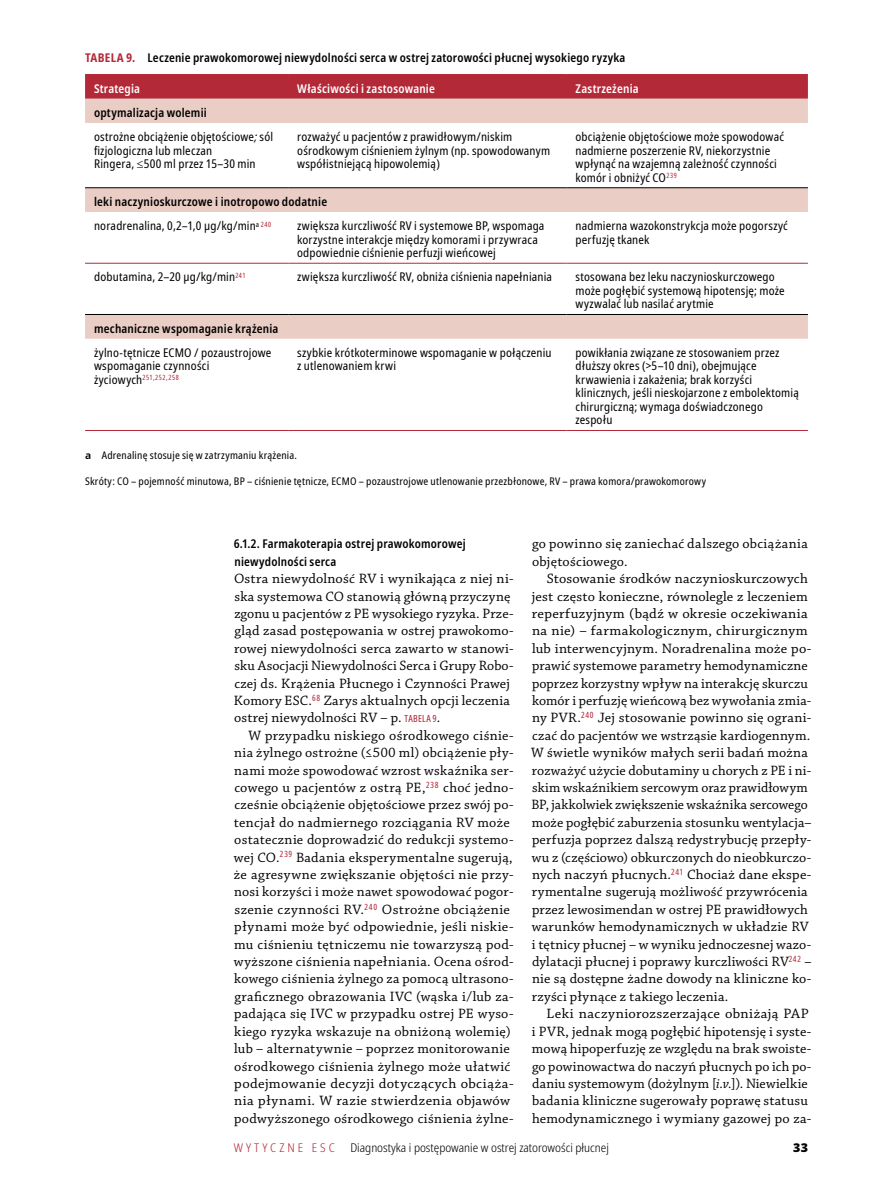
<style>
.page{position:relative;width:872px;height:1191px;background:#fff}
.page>*{position:absolute;margin:0;border:0;box-sizing:border-box;transform-origin:0 0}
.t1{font:14.25px/17.4px "Chaparral Pro MP";letter-spacing:.015em;color:#000}
.t2{font:condensed 12px/13.5px "Noto Sans";letter-spacing:.015em;color:#000}
.t3{font:600 condensed 12px/17.4px "Noto Sans";letter-spacing:.015em;color:#000}
.t4{font:300 condensed 12px "Noto Sans";color:#000;scale:1.04 1}
.t5{font:600 condensed 12px "Noto Sans";letter-spacing:.015em;color:#fff}
.t6{font:300 condensed 12px "Noto Sans";letter-spacing:.24em;color:#b32938;scale:1.04 1}
.t7{font:900 12px "Noto Sans";color:#000;scale:1.04 1}
.t8{font:condensed 10.5px "Noto Sans";letter-spacing:.02em;color:#000}
.t9{font:extra-condensed 9.75px "Noto Sans";color:#b32938}
.t10{font:extra-condensed 7.2px "Noto Sans";letter-spacing:.08em;color:#b32938}
.s1{font-weight:700;color:#b32938}
.s2{font-weight:600}
.s3{font-style:italic}
.s4{font-weight:400}
.s5{font-stretch:condensed;font-size:12px;color:#000}
.s6{font-weight:600;font-stretch:normal}
.s7{font-family:"Noto Sans";font-stretch:extra-condensed;font-size:9.75px;color:#b32938}
.s8{font-family:"Chaparral Pro MP";font-stretch:normal;font-size:14.25px;color:#000}
</style>
<div class="page">
<div style="left:85px;top:75px;width:723px;height:24px;background:#b32938"></div>
<svg style="left:85px;top:99px;width:723px;height:240px"></svg>
<hr style="left:85px;top:263px;width:203px;height:1px;background:#b32938">
<hr style="left:288px;top:263px;width:278px;height:1px;background:#b32938">
<hr style="left:566px;top:263px;width:242px;height:1px;background:#b32938">
<hr style="left:85px;top:74px;width:203px;height:1px;background:#b32938">
<hr style="left:288px;top:74px;width:278px;height:1px;background:#b32938">
<hr style="left:566px;top:74px;width:242px;height:1px;background:#b32938">
<hr style="left:85px;top:430px;width:203px;height:1px;background:#b32938">
<hr style="left:288px;top:430px;width:278px;height:1px;background:#b32938">
<hr style="left:566px;top:430px;width:242px;height:1px;background:#b32938">
<hr style="left:85px;top:187px;width:203px;height:1px;background:#000">
<hr style="left:288px;top:187px;width:278px;height:1px;background:#000">
<hr style="left:566px;top:187px;width:242px;height:1px;background:#000">
<hr style="left:85px;top:314px;width:203px;height:1px;background:#000">
<hr style="left:288px;top:314px;width:278px;height:1px;background:#000">
<hr style="left:566px;top:314px;width:242px;height:1px;background:#000">
<p class="t3" style="left:85px;top:49px;width:542px"><span class="s1">TABELA 9.</span> Leczenie prawokomorowej niewydolności serca w ostrej zatorowości płucnej wysokiego ryzyka</p>
<p class="t5" style="left:94px;top:80px;width:48px">Strategia</p>
<p class="t5" style="left:297px;top:80px;width:139px">Właściwości i zastosowanie</p>
<p class="t5" style="left:575px;top:80px;width:65px">Zastrzeżenia</p>
<p class="t2" style="left:94px;top:101px;width:181px;line-height:24.3px"><span class="s2">optymalizacja wolemii<br></span>ostrożne obciążenie objętościowe<span class="s3">;</span> sól</p>
<p class="t2" style="left:94px;top:144px;width:163px">fizjologiczna lub mleczan<br>Ringera, ≤500 ml przez 15–30 min</p>
<p class="t2" style="left:297px;top:130px;width:254px">rozważyć u pacjentów z prawidłowym/niskim ośrodkowym ciśnieniem żylnym (np. spowodowanym współistniejącą hipowolemią)</p>
<p class="t2" style="left:575px;top:130px;width:210px">obciążenie objętościowe może spowodować nadmierne poszerzenie RV, niekorzystnie wpłynąć na wzajemną zależność czynności komór i obniżyć CO<sup>239</sup></p>
<p class="t3" style="left:94px;top:190px;width:234px;line-height:24.3px">leki naczynioskurczowe i inotropowo dodatnie <span class="s4">noradrenalina, 0,2–1,0 µg/kg/min</span><sup>a</sup> <sup>240</sup></p>
<p class="t2" style="left:297px;top:219px;width:249px">zwiększa kurczliwość RV i systemowe BP, wspomaga korzystne interakcje między komorami i przywraca odpowiednie ciśnienie perfuzji wieńcowej</p>
<p class="t2" style="left:575px;top:219px;width:214px">nadmierna wazokonstrykcja może pogorszyć perfuzję tkanek</p>
<p class="t2" style="left:94px;top:271px;width:153px">dobutamina, 2–20 µg/kg/min<sup>241</sup></p>
<p class="t2" style="left:297px;top:271px;width:256px">zwiększa kurczliwość RV, obniża ciśnienia napełniania</p>
<p class="t2" style="left:575px;top:271px;width:211px">stosowana bez leku naczynioskurczowego może pogłębić systemową hipotensję; może wyzwalać lub nasilać arytmie</p>
<p class="t3" style="left:94px;top:320px;width:186px">mechaniczne wspomaganie krążenia</p>
<p class="t2" style="left:94px;top:346px;width:179px">żylno‑tętnicze ECMO / pozaustrojowe wspomaganie czynności</p>
<p class="t10" style="left:94px;top:373px;width:86px"><span class="s5">życiowych</span>251,252,258</p>
<p class="t2" style="left:297px;top:346px;width:256px">szybkie krótkoterminowe wspomaganie w połączeniu z utlenowaniem krwi</p>
<p class="t2" style="left:575px;top:346px;width:225px">powikłania związane ze stosowaniem przez dłuższy okres (&gt;5–10 dni), obejmujące krwawienia i zakażenia; brak korzyści klinicznych, jeśli nieskojarzone z embolektomią chirurgiczną; wymaga doświadczonego zespołu</p>
<p class="t8" style="left:85px;top:448px;width:213px"><span class="s6">a</span> Adrenalinę stosuje się w zatrzymaniu krążenia.</p>
<p class="t8" style="left:85px;top:473px;width:622px">Skróty: CO – pojemność minutowa, BP – ciśnienie tętnicze, ECMO – pozaustrojowe utlenowanie przezbłonowe, RV – prawa komora/prawokomorowy</p>
<p class="t3" style="left:234px;top:535px;width:233px">6.1.2. Farmakoterapia ostrej prawokomorowej niewydolności serca</p>
<p class="t1" style="left:234px;top:570px;width:281px">Ostra niewydolność RV i wynikająca z niej ni&shy;ska systemowa CO stanowią główną przyczynę zgonu u pacjentów z PE wysokiego ryzyka. Prze&shy;gląd zasad postępowania w ostrej prawokomo&shy;rowej niewydolności serca zawarto w stanowi&shy;sku Asocjacji Niewydolności Serca i Grupy Robo&shy;czej ds. Krążenia Płucnego i Czynności Prawej Komory ESC.<sup>68</sup> Zarys aktualnych opcji leczenia ostrej niewydolności RV – p. <span class="s7">TABELA</span></p>
<p class="t9" style="left:432px;top:712px;width:9px">9<span class="s8">.</span></p>
<p class="t1" style="left:234px;top:727px;width:281px;text-indent:15px">W przypadku niskiego ośrodkowego ciśnie&shy;nia żylnego ostrożne (≤500 ml) obciążenie pły&shy;nami może spowodować wzrost wskaźnika ser&shy;cowego u pacjentów z ostrą PE,<sup>238</sup> choć jedno&shy;cześnie obciążenie objętościowe przez swój po&shy;tencjał do nadmiernego rozciągania RV może ostatecznie doprowadzić do redukcji systemo&shy;wej CO.<sup>239</sup> Badania eksperymentalne sugerują, że agresywne zwiększanie objętości nie przy&shy;nosi korzyści i może nawet spowodować pogor&shy;szenie czynności RV.<sup>240</sup> Ostrożne obciążenie płynami może być odpowiednie, jeśli niskie&shy;mu ciśnieniu tętniczemu nie towarzyszą pod&shy;wyższone ciśnienia napełniania. Ocena ośrod&shy;kowego ciśnienia żylnego za pomocą ultrasono&shy;graficznego obrazowania IVC (wąska i/lub za&shy;padająca się IVC w przypadku ostrej PE wyso&shy;kiego ryzyka wskazuje na obniżoną wolemię) lub – alternatywnie – poprzez monitorowanie ośrodkowego ciśnienia żylnego może ułatwić podejmowanie decyzji dotyczących obciąża&shy;nia płynami. W razie stwierdzenia objawów podwyższonego ośrodkowego ciśnienia żylne-</p>
<p class="t1" style="left:532px;top:535px;width:277px">go powinno się zaniechać dalszego obciążania objętościowego.</p>
<p class="t1" style="left:531px;top:570px;width:282px;text-indent:16px">Stosowanie środków naczynioskurczowych jest często konieczne, równolegle z leczeniem reperfuzyjnym (bądź w okresie oczekiwania na nie) – farmakologicznym, chirurgicznym lub interwencyjnym. Noradrenalina może po&shy;prawić systemowe parametry hemodynamiczne poprzez korzystny wpływ na interakcję skurczu komór i perfuzję wieńcową bez wywołania zmia&shy;ny PVR.<sup>240</sup> Jej stosowanie powinno się ograni&shy;czać do pacjentów we wstrząsie kardiogennym.<br>W świetle wyników małych serii badań można rozważyć użycie dobutaminy u chorych z PE i ni&shy;skim wskaźnikiem sercowym oraz prawidłowym BP, jakkolwiek zwiększenie wskaźnika sercowego może pogłębić zaburzenia stosunku wentylacja– perfuzja poprzez dalszą redystrybucję przepły&shy;wu z (częściowo) obkurczonych do nieobkurczo&shy;nych naczyń płucnych.<sup>241</sup> Chociaż dane ekspe&shy;rymentalne sugerują możliwość przywrócenia przez lewosimendan w ostrej PE prawidłowych warunków hemodynamicznych w układzie RV i tętnicy płucnej – w wyniku jednoczesnej wazo&shy;dylatacji płucnej i poprawy kurczliwości RV<sup>242</sup> – nie są dostępne żadne dowody na kliniczne ko&shy;rzyści płynące z takiego leczenia.</p>
<p class="t1" style="left:532px;top:1005px;width:281px;text-indent:14px">Leki naczyniorozszerzające obniżają PAP i PVR, jednak mogą pogłębić hipotensję i syste&shy;mową hipoperfuzję ze względu na brak swoiste&shy;go powinowactwa do naczyń płucnych po ich po&shy;daniu systemowym (dożylnym [<span class="s3">i.v.</span>]). Niewielkie badania kliniczne sugerowały poprawę statusu hemodynamicznego i wymiany gazowej po za-</p>
<p class="t6" style="left:234px;top:1139px;width:99px">WYTYCZNE ESC</p>
<p class="t4" style="left:350px;top:1139px;width:250px">Diagnostyka i postępowanie w ostrej zatorowości płucnej</p>
<p class="t7" style="left:793px;top:1138px;width:16px">33</p>
</div>
